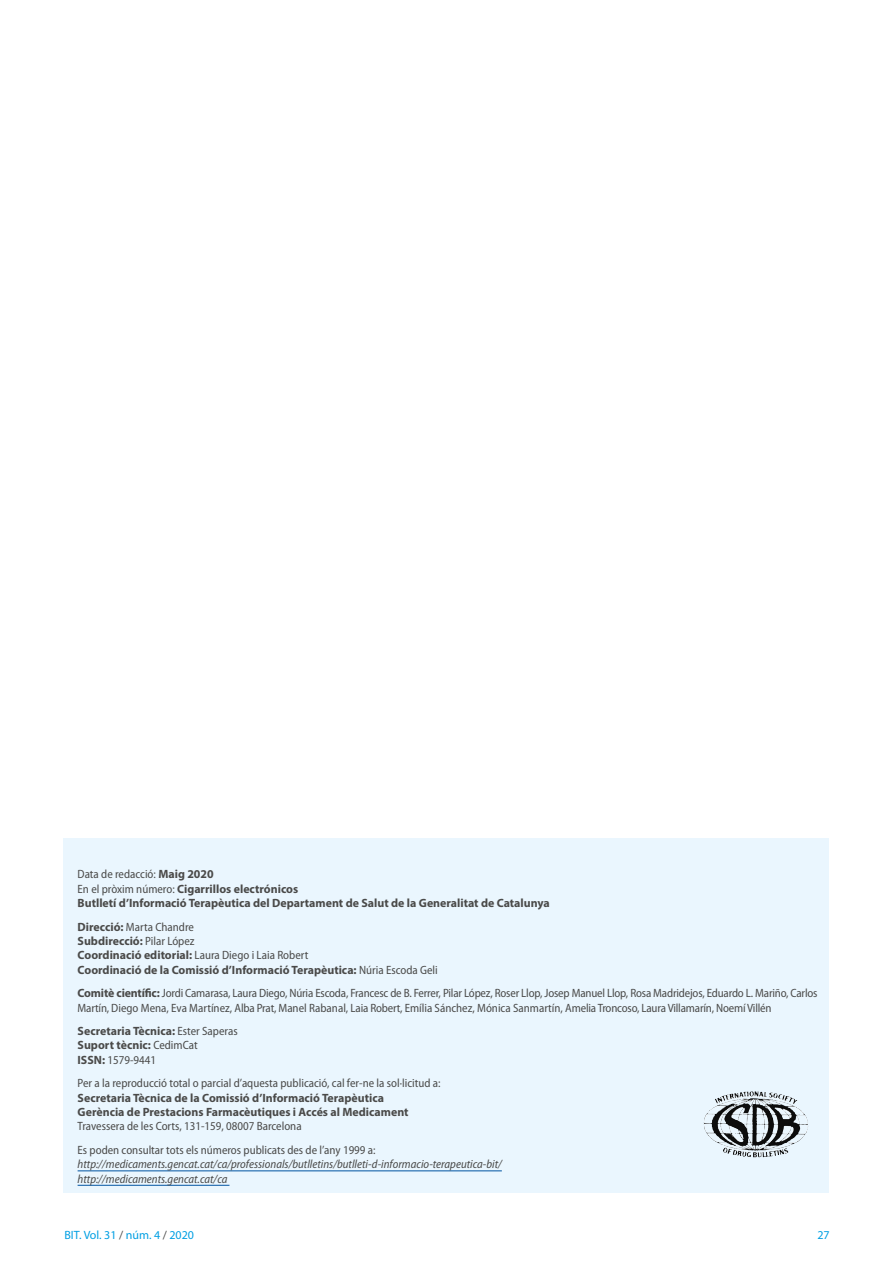
<style>
.page{position:relative;width:893px;height:1263px;background:#fff}
.page>*{position:absolute;margin:0;border:0;box-sizing:border-box;transform-origin:0 0}
.producte_i_grafiques{font:semi-condensed 12px/14.4px "Myriad Pro";letter-spacing:-.01em;color:#4a4a49}
.producte_i_grafiques-2{font:700 12px/14.4px "Myriad Pro";color:#4a4a49}
.producte_i_grafiques-3{font:italic semi-condensed 12px "Myriad Pro";color:#4a4a49}
.t1{font:12px "Myriad Pro";color:#009fe3}
.s1{font-weight:700;font-stretch:normal}
.s2{font-weight:400;font-stretch:semi-condensed}
.s3{color:#4a4a49}
</style>
<div class="page">
<div style="left:64px;top:838px;width:765px;height:355px;background:#eaf6fe"></div>
<img style="left:729px;top:1091px;width:50px;height:8px">
<hr style="left:78px;top:1170px;width:424px;height:1px;background:#0053a1">
<hr style="left:78px;top:1185px;width:151px;height:1px;background:#0053a1">
<p class="producte_i_grafiques" style="left:78px;top:867px;width:138px">Data de redacció: <span class="s1">Maig 2020</span></p>
<p class="producte_i_grafiques-2" style="left:78px;top:881px;width:222px"><span class="s2">En el pròxim número:</span> Cigarrillos electrónicos</p>
<p class="producte_i_grafiques-2" style="left:78px;top:895px;width:474px">Butlletí d’Informació Terapèutica del Departament de Salut de la Generalitat de Catalunya</p>
<p class="producte_i_grafiques" style="left:78px;top:919px;width:118px"><span class="s1">Direcció:</span> Marta Chandre</p>
<p class="producte_i_grafiques-2" style="left:78px;top:933px;width:118px">Subdirecció: <span class="s2">Pilar López</span></p>
<p class="producte_i_grafiques-2" style="left:78px;top:948px;width:232px">Coordinació editorial: <span class="s2">Laura Diego i Laia Robert</span></p>
<p class="producte_i_grafiques-2" style="left:78px;top:962px;width:362px">Coordinació de la Comissió d’Informació Terapèutica: <span class="s2">Núria Escoda Geli</span></p>
<p class="producte_i_grafiques" style="left:78px;top:986px;width:741px"><span class="s1">Comitè científic:</span> Jordi Camarasa, Laura Diego, Núria Escoda, Francesc de B. Ferrer, Pilar López, Roser Llop, Josep Manuel Llop, Rosa Madridejos, Eduardo L. Mariño, Carlos<br>Martín, Diego Mena, Eva Martínez, Alba Prat, Manel Rabanal, Laia Robert, Emília Sánchez, Mónica Sanmartín, Amelia Troncoso, Laura Villamarín, Noemí Villén</p>
<p class="producte_i_grafiques-2" style="left:78px;top:1023px;width:162px">Secretaria Tècnica: <span class="s2">Ester Saperas</span></p>
<p class="producte_i_grafiques-2" style="left:78px;top:1038px;width:122px">Suport tècnic: <span class="s2">CedimCat</span></p>
<p class="producte_i_grafiques" style="left:78px;top:1053px;width:80px"><span class="s1">ISSN:</span> 1579-9441</p>
<p class="producte_i_grafiques" style="left:78px;top:1076px;width:364px">Per a la reproducció total o parcial d’aquesta publicació, cal fer-ne la sol·licitud a:</p>
<p class="producte_i_grafiques-2" style="left:78px;top:1090px;width:332px">Secretaria Tècnica de la Comissió d’Informació Terapèutica<br>Gerència de Prestacions Farmacèutiques i Accés al Medicament<br><span class="s2">Travessera de les Corts, 131-159, 08007 Barcelona</span></p>
<p class="producte_i_grafiques" style="left:78px;top:1143px;width:300px">Es poden consultar tots els números publicats des de l’any 1999 a:</p>
<p class="producte_i_grafiques-3" style="left:78px;top:1158px;width:426px">http://medicaments.gencat.cat/ca/professionals/butlletins/butlleti-d-informacio-terapeutica-bit/</p>
<p class="producte_i_grafiques-3" style="left:78px;top:1172px;width:151px">http://medicaments.gencat.cat/ca</p>
<p class="t1" style="left:64px;top:1227px;width:131px">BIT. Vol. 31 <span class="s3">/</span> núm. 4 <span class="s3">/</span> 2020</p>
<p class="t1" style="left:817px;top:1227px;width:14px">27</p>
</div>
